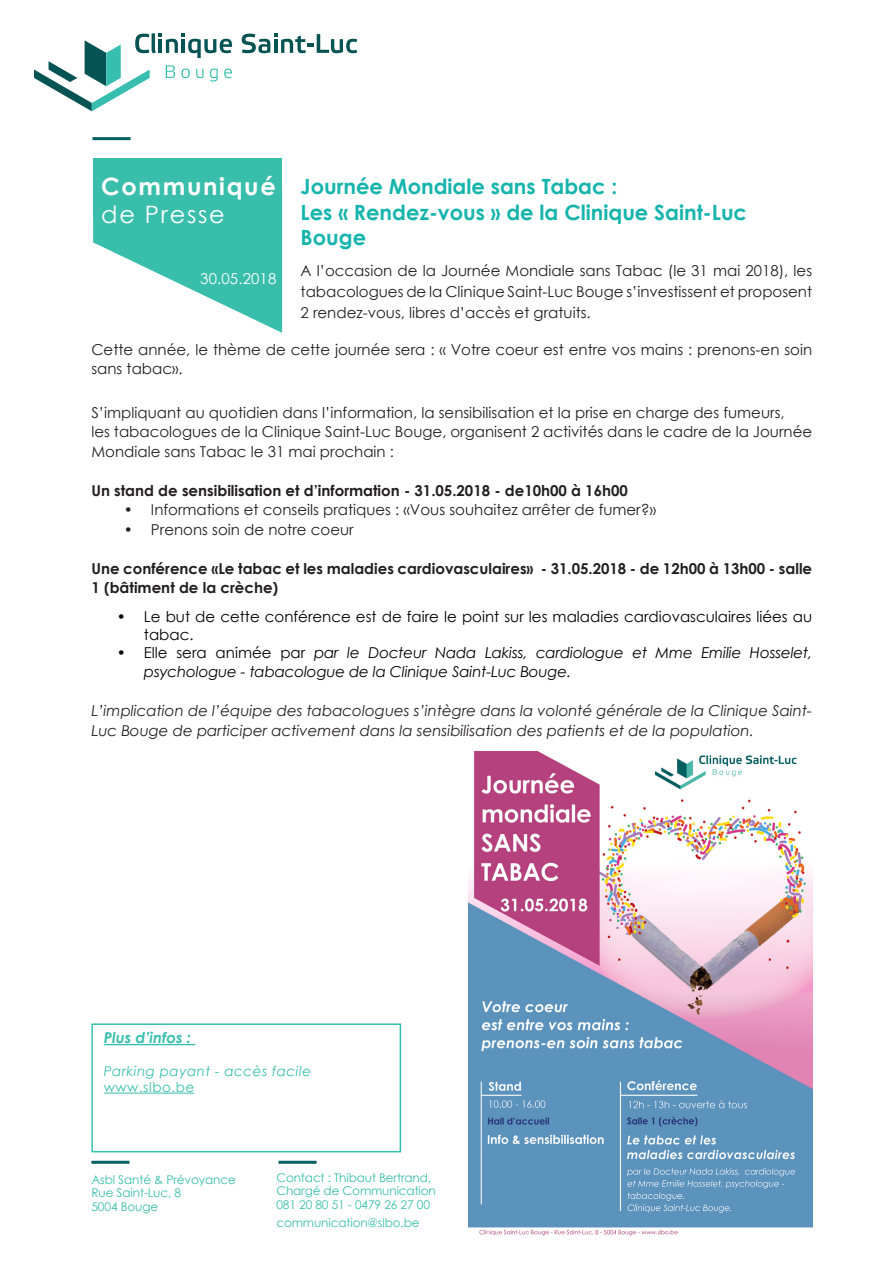
<style>
.page{position:relative;width:893px;height:1263px;background:#fff}
.page>*{position:absolute;margin:0;border:0;box-sizing:border-box;transform-origin:0 0}
.t1{font:700 24px/28.8px "Century Gothic";letter-spacing:.07em;color:#fff}
.t2{font:700 21px/25.2px "Century Gothic";color:#15b4ac}
.t3{font:15px/19.5px "Century Gothic";color:#231f20}
.t4{font:700 15px/19.5px "Century Gothic";color:#231f20}
.t5{font:italic 15px/19.5px "Century Gothic";color:#231f20}
.t6{font:italic 15px/19.5px "Century Gothic";letter-spacing:-.01em;color:#000}
.t7{font:15px/18px "Century Gothic";color:#000}
.t8{font:italic 700 15px "Century Gothic";color:#37beae}
.t9{font:15px "Century Gothic";letter-spacing:.01em;color:#fff}
.t10{font:italic 13.5px "Century Gothic";letter-spacing:.04em;color:#37beae}
.t11{font:13.5px "Century Gothic";letter-spacing:.04em;color:#37beae}
.t12{font:12px "Century Gothic";letter-spacing:-.01em;color:#38beab}
.s1{font-weight:400}
.s2{font-style:normal}
</style>
<div class="page">
<div style="left:91px;top:1023px;width:310px;height:129px;border:2px solid #37beae"></div>
<svg style="left:93px;top:216px;width:189px;height:117px"></svg>
<div style="left:93px;top:158px;width:189px;height:58px;background:#38beab"></div>
<svg style="left:242px;top:33px;width:115px;height:20px"></svg>
<svg style="left:34px;top:33px;width:198px;height:78px"></svg>
<hr style="left:92px;top:137px;width:39px;height:3px;background:#006062">
<hr style="left:91px;top:1161px;width:38px;height:3px;background:#006062">
<hr style="left:279px;top:1161px;width:38px;height:3px;background:#006062">
<hr style="left:104px;top:1044px;width:91px;height:1px;background:#37beae">
<hr style="left:104px;top:1093px;width:90px;height:1px;background:#37beae">
<img style="left:469px;top:752px;width:343px;height:484px">
<p class="t1" style="left:101px;top:170px;width:176px">Communiqué <span class="s1">de Presse</span></p>
<p class="t9" style="left:200px;top:269px;width:78px">30.05.2018</p>
<p class="t2" style="left:301px;top:173px;width:318px">Journée Mondiale sans Tabac :</p>
<p class="t2" style="left:301px;top:198px;width:448px">Les « Rendez-vous » de la Clinique Saint-Luc<br>Bouge</p>
<p class="t3" style="left:301px;top:260px;width:513px;line-height:21px;text-align:justify">A l’occasion de la Journée Mondiale sans Tabac (le 31 mai 2018), les tabacologues de la Clinique Saint-Luc Bouge s’investissent et proposent 2 rendez-vous, libres d’accès et gratuits.</p>
<p class="t3" style="left:91px;top:339px;width:722px">Cette année, le thème de cette journée sera : « Votre coeur est entre vos mains : prenons-en soin sans tabac».</p>
<p class="t3" style="left:91px;top:402px;width:695px">S’impliquant au quotidien dans l’information, la sensibilisation et la prise en charge des fumeurs,</p>
<p class="t3" style="left:91px;top:422px;width:722px">les tabacologues de la Clinique Saint-Luc Bouge, organisent 2 activités dans le cadre de la Journée<br>Mondiale sans Tabac le 31 mai prochain :</p>
<p class="t4" style="left:91px;top:480px;width:538px">Un stand de sensibilisation et d’information - 31.05.2018 - de10h00 à 16h00</p>
<p class="t3" style="left:124px;top:500px;width:534px">• Informations et conseils pratiques : «Vous souhaitez arrêter de fumer?»</p>
<p class="t3" style="left:124px;top:519px;width:231px">• Prenons soin de notre coeur</p>
<p class="t4" style="left:91px;top:558px;width:722px">Une conférence «Le tabac et les maladies cardiovasculaires» - 31.05.2018 - de 12h00 à 13h00 - salle<br>1 (bâtiment de la crèche)</p>
<p class="t7" style="left:144px;top:607px;width:670px;text-indent:-27px">• Le but de cette conférence est de faire le point sur les maladies cardiovasculaires liées au tabac.</p>
<p class="t6" style="left:144px;top:642px;width:670px;text-indent:-27px"><span class="s2">• Elle sera animée par</span> par le Docteur Nada Lakiss, cardiologue et Mme Emilie Hosselet, psychologue - tabacologue de la Clinique Saint-Luc Bouge.</p>
<p class="t5" style="left:91px;top:701px;width:722px">L’implication de l’équipe des tabacologues s’intègre dans la volonté générale de la Clinique Saint-<br>Luc Bouge de participer activement dans la sensibilisation des patients et de la population.</p>
<p class="t8" style="left:104px;top:1026px;width:89px">Plus d’infos :</p>
<p class="t10" style="left:104px;top:1061px;width:209px">Parking payant - accès facile</p>
<p class="t11" style="left:104px;top:1077px;width:92px">www.slbo.be</p>
<p class="t12" style="left:91px;top:1171px;width:146px">Asbl Santé &amp; Prévoyance</p>
<p class="t12" style="left:91px;top:1184px;width:91px">Rue Saint-Luc, 8</p>
<p class="t12" style="left:91px;top:1198px;width:68px">5004 Bouge</p>
<p class="t12" style="left:276px;top:1169px;width:156px">Contact : Thibaut Bertrand,</p>
<p class="t12" style="left:276px;top:1182px;width:161px">Chargé de Communication</p>
<p class="t12" style="left:276px;top:1196px;width:155px">081 20 80 51 - 0479 26 27 00</p>
<p class="t12" style="left:276px;top:1214px;width:145px">communication@slbo.be</p>
</div>
